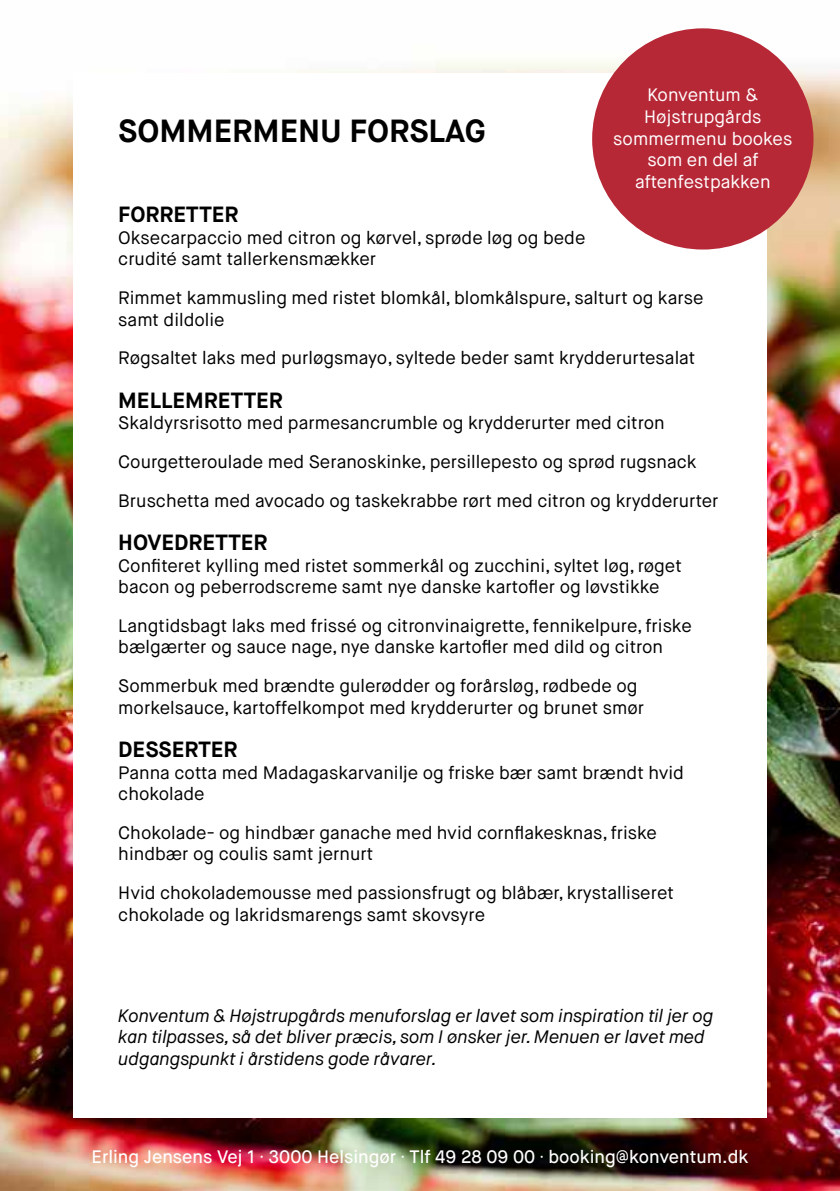
<style>
.page{position:relative;width:840px;height:1191px;background:#fff}
.page>*{position:absolute;margin:0;border:0;box-sizing:border-box;transform-origin:0 0}
.t1{font:700 32px "Maison Neue";color:#000}
.t2{font:700 22px "Maison Neue";color:#000}
.t3{font:18px/21.6px "Maison Neue";color:#000}
.t4{font:italic 18px/21.6px "Maison Neue";color:#000}
.t5{font:500 18px "Maison Neue";color:#fff}
.t6{font:18px/21.6px "Maison Neue";color:#fff;text-align:center}
.s1{font-family:"Minion Pro";font-weight:400}
</style>
<div class="page">
<img style="left:0;top:28px;width:839px;height:1163px">
<div style="left:73px;top:73px;width:693px;height:1045px;background:#fff"></div>
<div style="left:591px;top:28px;width:222px;height:221px;background:#b72837;border-radius:50%"></div>
<h1 class="t1" style="left:118px;top:111px;width:368px">SOMMERMENU FORSLAG</h1>
<p class="t6" style="left:613px;top:84px;width:180px">Konventum &amp;<br>Højstrupgårds sommermenu bookes som en del af aftenfestpakken</p>
<p class="t2" style="left:118px;top:200px;width:122px">FORRETTER</p>
<p class="t3" style="left:118px;top:227px;width:468px">Oksecarpaccio med citron og kørvel, sprøde løg og bede crudité samt tallerkensmækker</p>
<p class="t3" style="left:118px;top:287px;width:586px">Rimmet kammusling med ristet blomkål, blomkålspure, salturt og karse samt dildolie</p>
<p class="t3" style="left:118px;top:347px;width:578px">Røgsaltet laks med purløgsmayo, syltede beder samt krydderurtesalat</p>
<p class="t2" style="left:118px;top:386px;width:166px">MELLEMRETTER</p>
<p class="t3" style="left:118px;top:404px;width:601px;line-height:38.6px">Skaldyrsrisotto med parmesancrumble og krydderurter med citron<br>Courgetteroulade med Seranoskinke, persillepesto og sprød rugsnack<br>Bruschetta med avocado og taskekrabbe rørt med citron og krydderurter</p>
<p class="t2" style="left:118px;top:528px;width:151px">HOVEDRETTER</p>
<p class="t3" style="left:118px;top:554px;width:564px">Confiteret kylling med ristet sommerkål og zucchini, syltet løg, røget bacon og peberrodscreme samt nye danske kartofler og løvstikke</p>
<p class="t3" style="left:118px;top:615px;width:574px">Langtidsbagt laks med frissé og citronvinaigrette, fennikelpure, friske bælgærter og sauce nage, nye danske kartofler med dild og citron</p>
<p class="t3" style="left:118px;top:675px;width:527px">Sommerbuk med brændte gulerødder og forårsløg, rødbede og morkelsauce, kartoffelkompot med krydderurter og brunet smør</p>
<p class="t2" style="left:118px;top:735px;width:121px">DESSERTER</p>
<p class="t3" style="left:118px;top:761px;width:567px">Panna cotta med Madagaskarvanilje og friske bær samt brændt hvid chokolade</p>
<p class="t3" style="left:118px;top:822px;width:540px">Chokolade- og hindbær ganache med hvid cornflakesknas, friske hindbær og coulis samt jernurt</p>
<p class="t3" style="left:118px;top:882px;width:557px">Hvid chokolademousse med passionsfrugt og blåbær, krystalliseret chokolade og lakridsmarengs samt skovsyre</p>
<p class="t4" style="left:118px;top:1004px;width:596px">Konventum &amp; Højstrupgårds menuforslag er lavet som inspiration til jer og kan tilpasses, så det bliver præcis, som I ønsker jer. Menuen er lavet med udgangspunkt i årstidens gode råvarer.</p>
<p class="t5" style="left:92px;top:1145px;width:658px">Erling Jensens Vej 1 <span class="s1">·</span> 3000 Helsingør <span class="s1">·</span> Tlf 49 28 09 00 <span class="s1">·</span> booking@konventum.dk</p>
</div>
